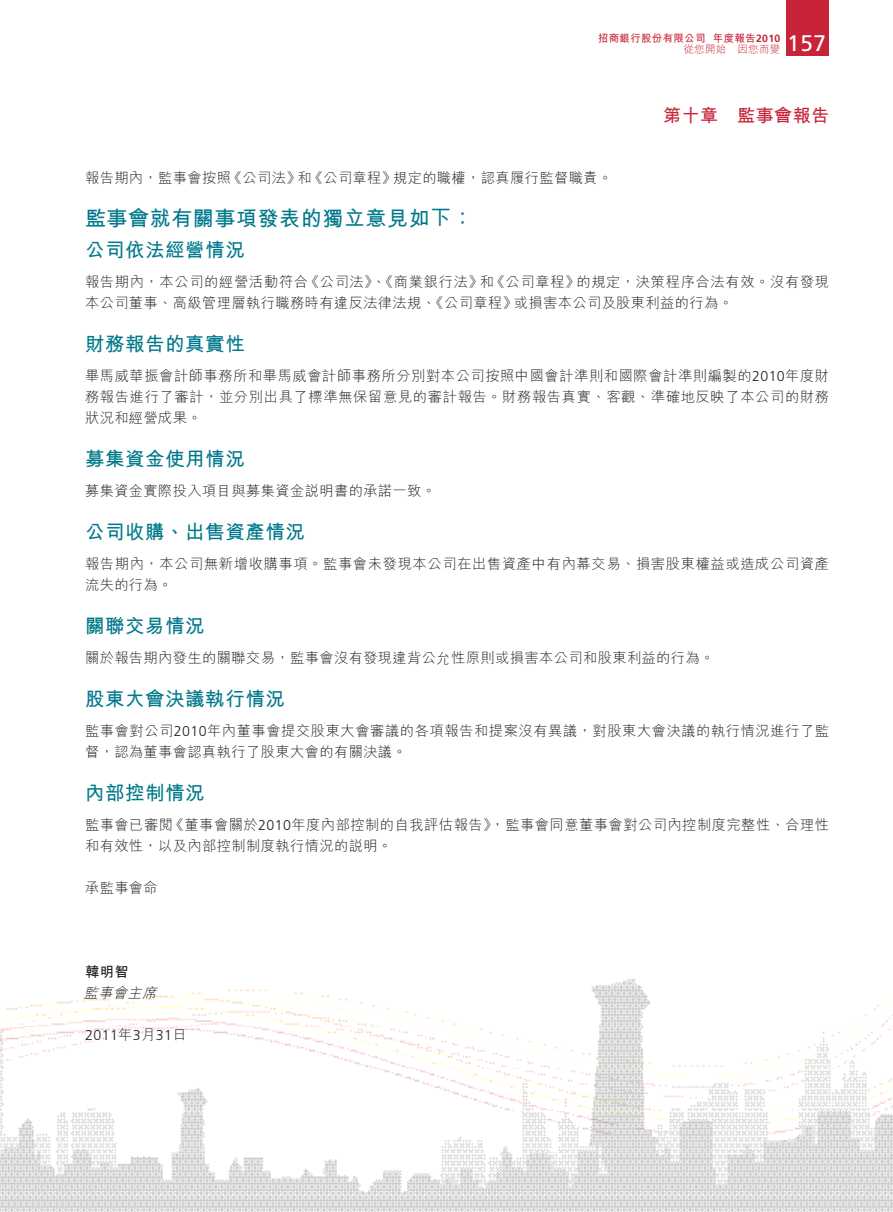
<style>
.page{position:relative;width:893px;height:1212px;background:#fff}
.page>*{position:absolute;margin:0;border:0;box-sizing:border-box;transform-origin:0 0}
.t1{font:21px "M Hei HK Bold E Ten B5 H";letter-spacing:.03em;color:#00788b}
.t2{font:19.5px "M Hei HK Bold E Ten B5 H";letter-spacing:.03em;color:#00788b}
.t3{font:18px "M Hei HK Bold E Ten B5 H";letter-spacing:.03em;color:#c82439}
.t4{font:14.25px/21px "M Hei HK Light E Ten B5 H";letter-spacing:.035em;color:#231f20}
.t5{font:300 14.25px "Frutiger LT Std";letter-spacing:.03em;color:#231f20}
.t6{font:italic 14.25px "M Hei HK Light E Ten B5 H";color:#231f20}
.t7{font:14.25px "M Hei HK Bold E Ten B5 H";color:#231f20}
.t8{font:10.5px "M Hei HK Bold E Ten B5 H";letter-spacing:.03em;color:#c82439}
.t9{font:10.5px "M Hei HK Light E Ten B5 H";letter-spacing:.03em;color:#c82439}
.s1{font-family:"Frutiger LT Std";font-weight:700}
.s2{font-family:"Frutiger LT Std";font-weight:300}
.s3{font-family:"M Hei HK Light E Ten B5 H";font-weight:400}
</style>
<div class="page">
<div style="left:787px;top:0;width:42px;height:56px;background:#c82439"></div>
<img style="left:0;top:979px;width:893px;height:233px">
<p class="t8" style="left:598px;top:34px;width:184px">招商銀行股份有限公司 年度報告<span class="s1">2010</span></p>
<p class="t9" style="left:683px;top:45px;width:144px">從您開始　因您而變 <sup>157</sup></p>
<p class="t3" style="left:663px;top:109px;width:168px">第十章　監事會報告</p>
<p class="t4" style="left:85px;top:169px;width:529px">報告期內，監事會按照《公司法》和《公司章程》規定的職權，認真履行監督職責。</p>
<h1 class="t1" style="left:85px;top:211px;width:389px">監事會就有關事項發表的獨立意見如下：</h1>
<h2 class="t2" style="left:85px;top:243px;width:161px">公司依法經營情況</h2>
<p class="t4" style="left:85px;top:273px;width:746px">報告期內，本公司的經營活動符合《公司法》、《商業銀行法》和《公司章程》的規定，決策程序合法有效。沒有發現本公司董事、高級管理層執行職務時有違反法律法規、《公司章程》或損害本公司及股東利益的行為。</p>
<h2 class="t2" style="left:85px;top:337px;width:161px">財務報告的真實性</h2>
<p class="t4" style="left:85px;top:367px;width:746px;text-align:justify">畢馬威華振會計師事務所和畢馬威會計師事務所分別對本公司按照中國會計準則和國際會計準則編製的<span class="s2">2010</span>年度財務報告進行了審計，並分別出具了標準無保留意見的審計報告。財務報告真實、客觀、準確地反映了本公司的財務狀況和經營成果。</p>
<h2 class="t2" style="left:85px;top:452px;width:161px">募集資金使用情況</h2>
<p class="t4" style="left:85px;top:482px;width:353px">募集資金實際投入項目與募集資金說明書的承諾一致。</p>
<h2 class="t2" style="left:85px;top:525px;width:221px">公司收購、出售資產情況</h2>
<p class="t4" style="left:85px;top:555px;width:746px">報告期內，本公司無新增收購事項。監事會未發現本公司在出售資產中有內幕交易、損害股東權益或造成公司資產流失的行為。</p>
<h2 class="t2" style="left:85px;top:619px;width:121px">關聯交易情況</h2>
<p class="t4" style="left:85px;top:649px;width:631px">關於報告期內發生的關聯交易，監事會沒有發現違背公允性原則或損害本公司和股東利益的行為。</p>
<h2 class="t2" style="left:85px;top:692px;width:201px">股東大會決議執行情況</h2>
<p class="t4" style="left:85px;top:722px;width:746px">監事會對公司<span class="s2">2010</span>年內董事會提交股東大會審議的各項報告和提案沒有異議，對股東大會決議的執行情況進行了監督，認為董事會認真執行了股東大會的有關決議。</p>
<h2 class="t2" style="left:85px;top:786px;width:121px">內部控制情況</h2>
<p class="t4" style="left:85px;top:816px;width:746px">監事會已審閱《董事會關於<span class="s2">2010</span>年度內部控制的自我評估報告》，監事會同意董事會對公司內控制度完整性、合理性和有效性，以及內部控制制度執行情況的說明。</p>
<p class="t4" style="left:85px;top:879px;width:74px">承監事會命</p>
<p class="t7" style="left:85px;top:966px;width:45px">韓明智</p>
<p class="t6" style="left:84px;top:987px;width:78px">監事會主席</p>
<p class="t5" style="left:85px;top:1026px;width:103px">2011<span class="s3">年</span>3<span class="s3">月</span>31<span class="s3">日</span></p>
</div>
